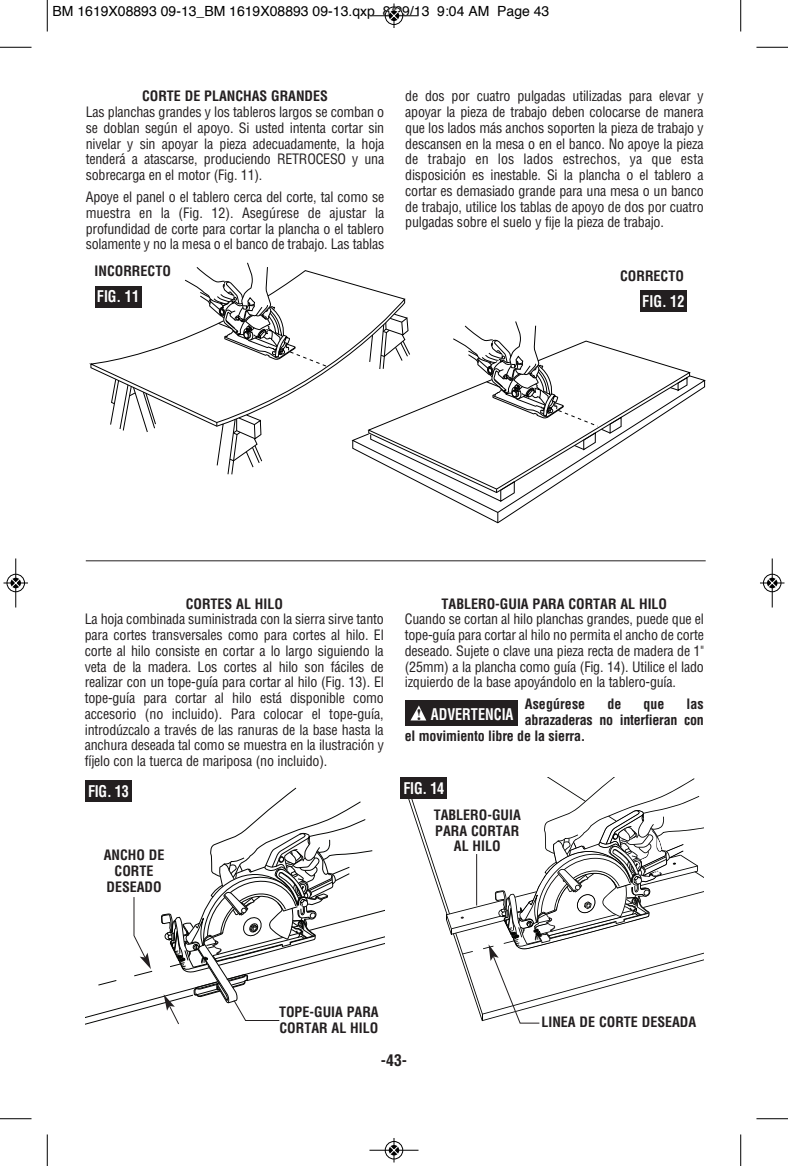
<style>
.page{position:relative;width:788px;height:1166px;background:#fff}
.page>*{position:absolute;margin:0;border:0;box-sizing:border-box;transform-origin:0 0}
.t1{font:700 condensed 15.75px "Helvetica";color:#fff;scale:.9 1}
.t2{font:700 condensed 15.75px "Helvetica";color:#231f20}
.t3{font:condensed 14px/15.8px "Helvetica";letter-spacing:-.015em;color:#231f20;text-align:justify}
.t4{font:700 condensed 14px/15.8px "Helvetica";color:#231f20;text-align:center}
.t5{font:14px "Helvetica";color:#000}
.s1{font-family:"Times";font-stretch:normal;color:#231f20}
</style>
<div class="page">
<hr style="left:86px;top:560px;width:619px;height:1px;background:#231f20">
<svg style="left:90px;top:298px;width:315px;height:129px"></svg>
<svg style="left:110px;top:378px;width:47px;height:54px"></svg>
<svg style="left:216px;top:414px;width:47px;height:61px"></svg>
<svg style="left:184px;top:262px;width:144px;height:108px"></svg>
<svg style="left:366px;top:340px;width:325px;height:35px"></svg>
<svg style="left:352px;top:379px;width:353px;height:145px"></svg>
<svg style="left:669px;top:376px;width:18px;height:16px"></svg>
<svg style="left:369px;top:313px;width:253px;height:190px"></svg>
<div style="left:95px;top:286px;width:46px;height:21px;background:#231f20"></div>
<div style="left:640px;top:291px;width:46px;height:21px;background:#231f20"></div>
<div style="left:85px;top:780px;width:47px;height:21px;background:#231f20"></div>
<svg style="left:86px;top:787px;width:298px;height:238px"></svg>
<svg style="left:400px;top:777px;width:303px;height:247px"></svg>
<div style="left:405px;top:700px;width:112px;height:26px;background:#231f20"></div>
<svg style="left:410px;top:705px;width:16px;height:15px"></svg>
<hr style="left:47px;top:0;width:1px;height:32px;background:#000">
<hr style="left:0;top:47px;width:32px;height:1px;background:#000">
<hr style="left:740px;top:0;width:1px;height:32px;background:#000">
<hr style="left:756px;top:47px;width:32px;height:1px;background:#000">
<hr style="left:47px;top:1134px;width:1px;height:32px;background:#000">
<hr style="left:0;top:1118px;width:32px;height:1px;background:#000">
<hr style="left:740px;top:1134px;width:1px;height:32px;background:#000">
<hr style="left:756px;top:1118px;width:32px;height:1px;background:#000">
<div style="left:384px;top:6px;width:19px;height:19px;border:1px solid #fff;border-radius:50%"></div>
<hr style="left:369px;top:15px;width:49px;height:1px;background:#000">
<div style="left:385px;top:7px;width:18px;height:18px;border:1px solid #000;border-radius:50%"></div>
<svg style="left:389px;top:4px;width:9px;height:24px"></svg>
<div style="left:384px;top:1140px;width:19px;height:19px;border:1px solid #fff;border-radius:50%"></div>
<hr style="left:369px;top:1149px;width:49px;height:1px;background:#000">
<div style="left:385px;top:1141px;width:18px;height:18px;border:1px solid #000;border-radius:50%"></div>
<svg style="left:389px;top:1138px;width:9px;height:24px"></svg>
<div style="left:6px;top:573px;width:19px;height:19px;border:1px solid #fff;border-radius:50%"></div>
<hr style="left:15px;top:558px;width:1px;height:49px;background:#000">
<div style="left:7px;top:574px;width:18px;height:18px;border:1px solid #000;border-radius:50%"></div>
<svg style="left:4px;top:578px;width:24px;height:9px"></svg>
<div style="left:762px;top:573px;width:19px;height:19px;border:1px solid #fff;border-radius:50%"></div>
<hr style="left:771px;top:558px;width:1px;height:49px;background:#000">
<div style="left:763px;top:574px;width:18px;height:18px;border:1px solid #000;border-radius:50%"></div>
<svg style="left:760px;top:578px;width:24px;height:9px"></svg>
<p class="t5" style="left:52px;top:5px;width:498px">BM 1619X08893 09-13_BM 1619X08893 09-13.qxp 8/29/13 9:04 AM Page 43</p>
<p class="t4" style="left:142px;top:89px;width:187px">CORTE DE PLANCHAS GRANDES</p>
<p class="t3" style="left:86px;top:104px;width:300px">Las planchas grandes y los tableros largos se comban o se doblan según el apoyo. Si usted intenta cortar sin nivelar y sin apoyar la pieza ade cuadamente, la hoja tenderá a atascarse, produciendo RETROCESO y una sobrecarga en el motor (Fig. 11).</p>
<p class="t3" style="left:86px;top:189px;width:300px">Apoye el panel o el tablero cerca del corte, tal como se muestra en la (Fig. 12). Asegúrese de ajustar la profundidad de corte para cortar la plan cha o el tablero solamente y no la mesa o el banco de trabajo. Las tablas</p>
<p class="t3" style="left:405px;top:89px;width:300px">de dos por cuatro pulgadas utilizadas para elevar y apoyar la pieza de trabajo deben colocarse de manera que los lados más anchos soporten la pieza de trabajo y descansen en la mesa o en el banco. No apoye la pieza de trabajo en los lados estrechos, ya que esta disposición es inestable. Si la plancha o el tablero a cortar es demasiado grande para una mesa o un banco de trabajo, utilice los tablas de apoyo de dos por cuatro pulgadas sobre el suelo y fije la pieza de trabajo.</p>
<p class="t4" style="left:95px;top:263px;width:78px">INCORRECTO</p>
<p class="t4" style="left:620px;top:268px;width:65px">CORRECTO</p>
<p class="t1" style="left:97px;top:288px;width:48px">FIG. 11</p>
<p class="t1" style="left:642px;top:293px;width:48px">FIG. 12</p>
<p class="t4" style="left:186px;top:596px;width:99px">CORTES AL HILO</p>
<p class="t3" style="left:85px;top:611px;width:300px">La hoja combinada suministrada con la sierra sirve tanto para cortes transversales como para cortes al hilo. El corte al hilo consiste en cortar a lo largo siguiendo la veta de la madera. Los cortes al hilo son fáciles de realizar con un tope-guía para cortar al hilo (Fig. 13). El tope-guía para cortar al hilo está disponible como accesorio (no incluido). Para colocar el tope-guía, introdúzcalo a través de las ranuras de la base hasta la anchura deseada tal como se muestra en la ilustración y fíjelo con la tuerca de mariposa (no incluido).</p>
<p class="t4" style="left:441px;top:596px;width:227px">TABLERO-GUIA PARA CORTAR AL HILO</p>
<p class="t3" style="left:405px;top:611px;width:300px">Cuando se cortan al hilo planchas grandes, puede que el tope-guía para cortar al hilo no permita el ancho de corte deseado. Sujete o clave una pieza recta de madera de 1" (25mm) a la plancha como guía (Fig. 14). Utilice el lado izquierdo de la base apoyándolo en la tablero-guía.</p>
<p class="t4" style="left:525px;top:696px;width:62px">Asegúrese</p>
<p class="t4" style="left:607px;top:696px;width:16px">de</p>
<p class="t4" style="left:643px;top:696px;width:23px">que</p>
<p class="t4" style="left:686px;top:696px;width:19px">las</p>
<p class="t4" style="left:525px;top:712px;width:180px">abrazaderas no interfieran con</p>
<p class="t4" style="left:405px;top:728px;width:182px">el movimiento libre de la sierra.</p>
<p class="t1" style="left:416px;top:705px;width:109px"><span class="s1">!</span> ADVERTENCIA</p>
<p class="t1" style="left:88px;top:782px;width:47px">FIG. 13</p>
<p class="t1" style="left:403px;top:779px;width:47px">FIG. 14</p>
<p class="t4" style="left:104px;top:847px;width:62px">ANCHO DE<br>CORTE<br>DESEADO</p>
<p class="t4" style="left:433px;top:807px;width:89px">TABLERO-GUIA<br>PARA CORTAR<br>AL HILO</p>
<p class="t4" style="left:279px;top:1004px;width:101px;text-align:left">TOPE-GUIA PARA<br>CORTAR AL HILO</p>
<p class="t4" style="left:541px;top:1014px;width:156px">LINEA DE CORTE DESEADA</p>
<p class="t2" style="left:381px;top:1051px;width:28px">-43-</p>
</div>
